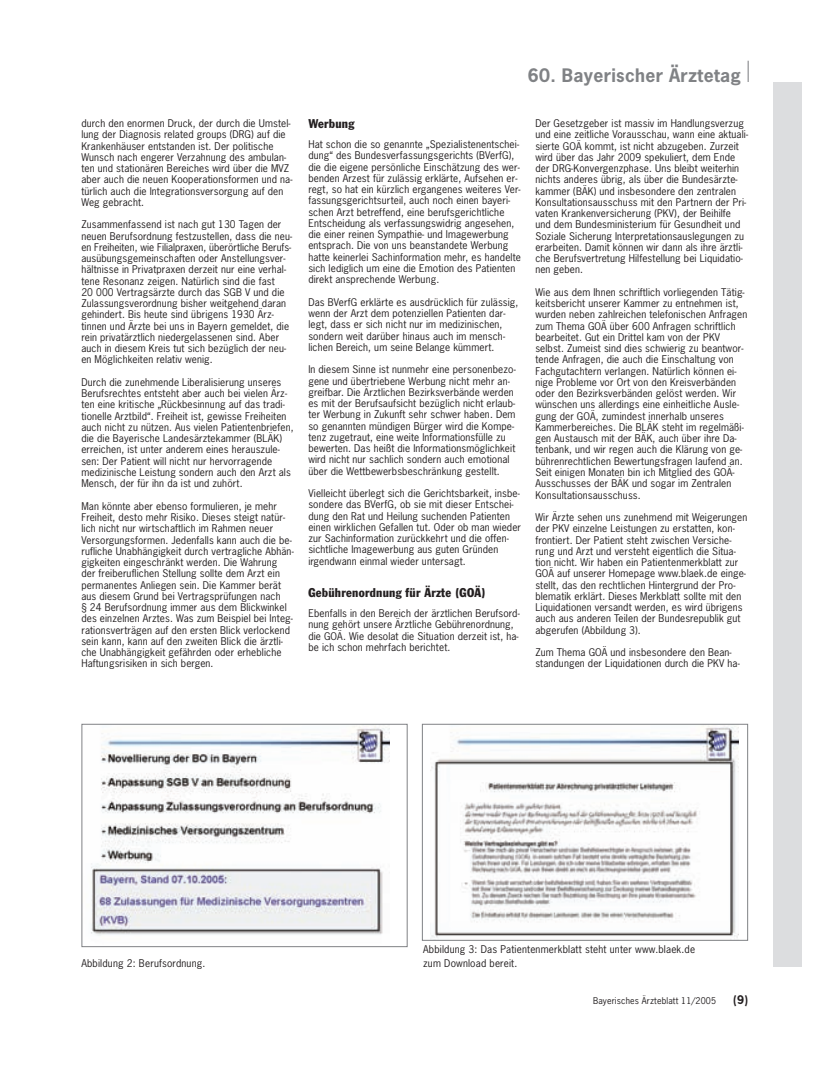
<style>
.page{position:relative;width:837px;height:1085px;background:#fff}
.page>*{position:absolute;margin:0;border:0;box-sizing:border-box;transform-origin:0 0}
.t1{font:700 17.5px "News Gothic";letter-spacing:.02em;color:#808285}
.t2{font:condensed 12.5px "Franklin Gothic";letter-spacing:.02em;color:#231f20}
.t3{font:700 11.25px "News Gothic";color:#231f20}
.t4{font:10px/11.2px "News Gothic";letter-spacing:.01em;color:#231f20}
.t5{font:8.75px "News Gothic";letter-spacing:.015em;color:#231f20}
</style>
<div class="page">
<svg style="left:747px;top:61px;width:1px;height:21px"></svg>
<div style="left:772px;top:82px;width:29px;height:884px;background:#dcdddf"></div>
<img style="left:91px;top:725px;width:299px;height:211px">
<div style="left:81px;top:723px;width:326px;height:224px;border:1px solid #808285"></div>
<img style="left:430px;top:725px;width:308px;height:213px">
<div style="left:421px;top:723px;width:326px;height:217px;border:1px solid #808285"></div>
<p class="t4" style="left:81px;top:118px;width:212px">durch den enormen Druck, der durch die Umstel&shy;lung der Diagnosis related groups (DRG) auf die Krankenhäuser entstanden ist. Der politische Wunsch nach engerer Verzahnung des ambulan&shy;ten und stationären Bereiches wird über die MVZ aber auch die neuen Kooperationsformen und na&shy;türlich auch die Integrationsversorgung auf den Weg gebracht.</p>
<p class="t4" style="left:81px;top:220px;width:212px">Zusammenfassend ist nach gut 130 Tagen der neuen Berufsordnung festzustellen, dass die neu&shy;en Freiheiten, wie Filialpraxen, überörtliche Berufs&shy;ausübungsgemeinschaften oder Anstellungsver&shy;hältnisse in Privatpraxen derzeit nur eine verhal&shy;tene Resonanz zeigen. Natürlich sind die fast<br>20 000 Vertragsärzte durch das SGB V und die Zulassungsverordnung bisher weitgehend daran gehindert. Bis heute sind übrigens 1930 Ärz&shy;tinnen und Ärzte bei uns in Bayern gemeldet, die rein privatärztlich niedergelassenen sind. Aber auch in diesem Kreis tut sich bezüglich der neu&shy;en Möglichkeiten relativ wenig.</p>
<p class="t4" style="left:81px;top:377px;width:214px">Durch die zunehmende Liberalisierung unseres Berufsrechtes entsteht aber auch bei vielen Ärz&shy;ten eine kritische „Rückbesinnung auf das tradi&shy;tionelle Arztbild“. Freiheit ist, gewisse Freiheiten auch nicht zu nützen. Aus vielen Patientenbriefen, die die Bayerische Landesärztekammer (BLÄK) erreichen, ist unter anderem eines herauszule&shy;sen: Der Patient will nicht nur hervorragende medizinische Leistung sondern auch den Arzt als Mensch, der für ihn da ist und zuhört.</p>
<p class="t4" style="left:81px;top:501px;width:214px">Man könnte aber ebenso formulieren, je mehr Freiheit, desto mehr Risiko. Dieses steigt natür&shy;lich nicht nur wirtschaftlich im Rahmen neuer Versorgungsformen. Jedenfalls kann auch die be&shy;rufliche Unabhängigkeit durch vertragliche Abhän&shy;gigkeiten eingeschränkt werden. Die Wahrung der freiberuflichen Stellung sollte dem Arzt ein permanentes Anliegen sein. Die Kammer berät aus diesem Grund bei Vertragsprüfungen nach<br>§ 24 Berufsordnung immer aus dem Blickwinkel des einzelnen Arztes. Was zum Beispiel bei Integ&shy;rationsverträgen auf den ersten Blick verlockend sein kann, kann auf den zweiten Blick die ärztli&shy;che Unabhängigkeit gefährden oder erhebliche Haftungsrisiken in sich bergen.</p>
<h1 class="t1" style="left:527px;top:68px;width:214px">60. Bayerischer Ärztetag</h1>
<p class="t2" style="left:308px;top:119px;width:48px">Werbung</p>
<p class="t4" style="left:308px;top:139px;width:214px">Hat schon die so genannte „Spezialistenentschei&shy;dung“ des Bundesverfassungsgerichts (BVerfG), die die eigene persönliche Einschätzung des wer&shy;benden Arzest für zulässig erklärte, Aufsehen er&shy;regt, so hat ein kürzlich ergangenes weiteres Ver&shy;fassungsgerichtsurteil, auch noch einen bayeri&shy;schen Arzt betreffend, eine berufsgerichtliche Entscheidung als verfassungswidrig angesehen, die einer reinen Sympathie- und Imagewerbung entsprach. Die von uns beanstandete Werbung hatte keinerlei Sachinformation mehr, es handelte sich lediglich um eine die Emotion des Patienten direkt ansprechende Werbung.</p>
<p class="t4" style="left:308px;top:297px;width:211px">Das BVerfG erklärte es ausdrücklich für zulässig, wenn der Arzt dem potenziellen Patienten dar&shy;legt, dass er sich nicht nur im medizinischen, sondern weit darüber hinaus auch im mensch&shy;lichen Bereich, um seine Belange kümmert.</p>
<p class="t4" style="left:308px;top:364px;width:209px">In diesem Sinne ist nunmehr eine personenbezo&shy;gene und übertriebene Werbung nicht mehr an&shy;greifbar. Die Ärztlichen Bezirksverbände werden es mit der Berufsaufsicht bezüglich nicht erlaub&shy;ter Werbung in Zukunft sehr schwer haben. Dem so genannten mündigen Bürger wird die Kompe&shy;tenz zugetraut, eine weite Informationsfülle zu bewerten. Das heißt die Informationsmöglichkeit wird nicht nur sachlich sondern auch emotional über die Wettbewerbsbeschränkung gestellt.</p>
<p class="t4" style="left:308px;top:488px;width:214px">Vielleicht überlegt sich die Gerichtsbarkeit, insbe&shy;sondere das BVerfG, ob sie mit dieser Entschei&shy;dung den Rat und Heilung suchenden Patienten einen wirklichen Gefallen tut. Oder ob man wieder zur Sachinformation zurückkehrt und die offen&shy;sichtliche Imagewerbung aus guten Gründen irgendwann einmal wieder untersagt.</p>
<p class="t2" style="left:308px;top:588px;width:179px">Gebührenordnung für Ärzte (GOÄ)</p>
<p class="t4" style="left:308px;top:608px;width:213px">Ebenfalls in den Bereich der ärztlichen Berufsord&shy;nung gehört unsere Ärztliche Gebührenordnung, die GOÄ. Wie desolat die Situation derzeit ist, ha&shy;be ich schon mehrfach berichtet.</p>
<p class="t4" style="left:535px;top:118px;width:214px">Der Gesetzgeber ist massiv im Handlungsverzug und eine zeitliche Vorausschau, wann eine aktuali&shy;sierte GOÄ kommt, ist nicht abzugeben. Zurzeit wird über das Jahr 2009 spekuliert, dem Ende der DRG-Konvergenzphase. Uns bleibt weiterhin nichts anderes übrig, als über die Bundesärzte&shy;kammer (BÄK) und insbesondere den zentralen Konsultationsausschuss mit den Partnern der Pri&shy;vaten Krankenversicherung (PKV), der Beihilfe und dem Bundesministerium für Gesundheit und Soziale Sicherung Interpretationsauslegungen zu erarbeiten. Damit können wir dann als ihre ärztli&shy;che Berufsvertretung Hilfestellung bei Liquidatio&shy;nen geben.</p>
<p class="t4" style="left:535px;top:287px;width:213px">Wie aus dem Ihnen schriftlich vorliegenden Tätig&shy;keitsbericht unserer Kammer zu entnehmen ist, wurden neben zahlreichen telefonischen Anfragen zum Thema GOÄ über 600 Anfragen schriftlich bearbeitet. Gut ein Drittel kam von der PKV selbst. Zumeist sind dies schwierig zu beantwor&shy;tende Anfragen, die auch die Einschaltung von Fachgutachtern verlangen. Natürlich können ei&shy;nige Probleme vor Ort von den Kreisverbänden oder den Bezirksverbänden gelöst werden. Wir wünschen uns allerdings eine einheitliche Ausle&shy;gung der GOÄ, zumindest innerhalb unseres Kammerbereiches. Die BLÄK steht im regelmäßi&shy;gen Austausch mit der BÄK, auch über ihre Da&shy;tenbank, und wir regen auch die Klärung von ge&shy;bührenrechtlichen Bewertungsfragen laufend an.<br>Seit einigen Monaten bin ich Mitglied des GOÄ-Ausschusses der BÄK und sogar im Zentralen Konsultationsausschuss.</p>
<p class="t4" style="left:535px;top:512px;width:213px">Wir Ärzte sehen uns zunehmend mit Weigerungen der PKV einzelne Leistungen zu erstatten, kon&shy;frontiert. Der Patient steht zwischen Versiche&shy;rung und Arzt und versteht eigentlich die Situa&shy;tion nicht. Wir haben ein Patientenmerkblatt zur GOÄ auf unserer Homepage www.blaek.de einge&shy;stellt, das den rechtlichen Hintergrund der Pro&shy;blematik erklärt. Dieses Merkblatt sollte mit den Liquidationen versandt werden, es wird übrigens auch aus anderen Teilen der Bundesrepublik gut abgerufen (Abbildung 3).</p>
<p class="t4" style="left:535px;top:647px;width:206px">Zum Thema GOÄ und insbesondere den Bean&shy;standungen der Liquidationen durch die PKV ha-</p>
<p class="t4" style="left:81px;top:958px;width:125px">Abbildung 2: Berufsordnung.</p>
<p class="t4" style="left:423px;top:943px;width:273px;line-height:13.8px">Abbildung 3: Das Patientenmerkblatt steht unter www.blaek.de zum Download bereit.</p>
<p class="t5" style="left:592px;top:996px;width:125px">Bayerisches Ärzteblatt 11/2005</p>
<p class="t3" style="left:733px;top:994px;width:16px">(9)</p>
</div>
